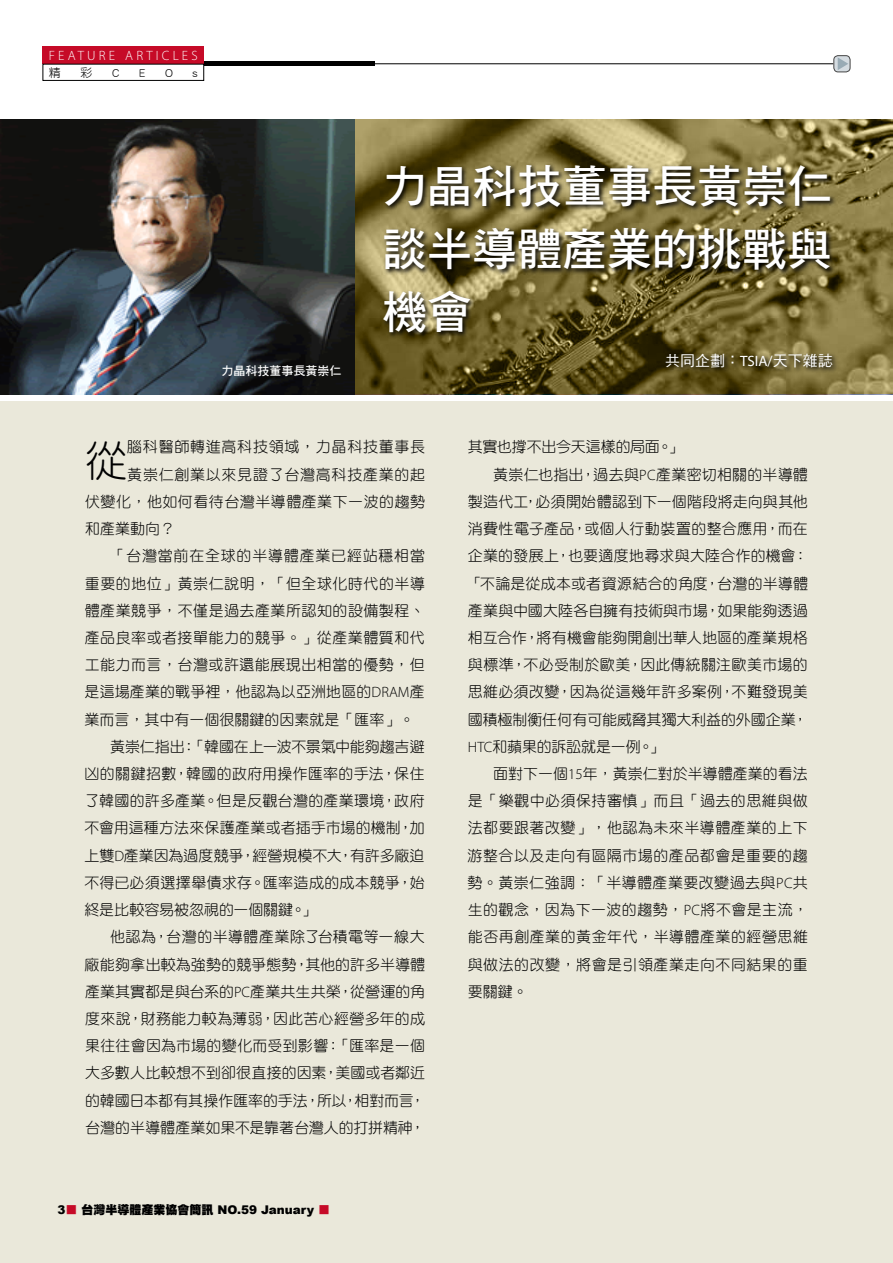
<style>
.page{position:relative;width:893px;height:1263px;background:#fff}
.page>*{position:absolute;margin:0;border:0;box-sizing:border-box;transform-origin:0 0}
.t1{font:45px/63px "DF Hei Std W7";color:#fff;text-align:justify}
.t2{font:42.15px "DF Yuan Std W3";color:#000}
.t3{font:15px "DF Yuan Std W3";letter-spacing:.02em;color:#000}
.t4{font:15px "DF Yuan Std W3";letter-spacing:-.005em;color:#000}
.t5{font:15px "DF Yuan Std W3";color:#000}
.t6{font:15px "DF Yuan Std W3";letter-spacing:.05em;color:#000}
.t7{font:15px "DF Yuan Std W3";letter-spacing:-.015em;color:#000}
.t8{font:15px "DF Yuan Std W3";letter-spacing:-.01em;color:#000}
.t9{font:15px "DF Hei Std W5";color:#fff}
.t10{font:300 13.5px "Myriad Pro";letter-spacing:.235em;color:#fff}
.t11{font:900 12px "Arial";color:#000}
.t12{font:12px "DF Hei Std W7";color:#fff}
.t13{font:12px "DF Yuan Std W3";color:#000}
.s1{font-family:"Myriad Pro"}
.s2{font-family:"Myriad Pro";font-weight:300}
.s3{font-family:"DF Hei Std W12";font-weight:400;color:#c60a27}
.s4{font-family:"DF Hei Std W12";font-weight:400}
</style>
<div class="page">
<img style="left:0;top:120px;width:893px;height:274px">
<div style="left:0;top:402px;width:893px;height:861px;background:#eae8da"></div>
<svg style="left:381px;top:163px;width:457px;height:211px;background:#64592e"></svg>
<div style="left:43px;top:47px;width:161px;height:17px;background:#c60a27"></div>
<div style="left:43px;top:64px;width:161px;height:17px;border:1px solid #000"></div>
<hr style="left:204px;top:62px;width:170px;height:4px;background:#000">
<hr style="left:204px;top:63px;width:629px;height:1px;background:#000">
<svg style="left:834px;top:56px;width:16px;height:16px"></svg>
<div style="left:833px;top:55px;width:17px;height:17px;border:1px solid #464646;border-radius:4px"></div>
<svg style="left:838px;top:57px;width:10px;height:13px"></svg>
<p class="t10" style="left:49px;top:48px;width:150px">FEATURE ARTICLES</p>
<p class="t13" style="left:49px;top:66px;width:13px">精</p>
<p class="t13" style="left:81px;top:66px;width:13px">彩</p>
<p class="t13" style="left:112px;top:66px;width:9px">C</p>
<p class="t13" style="left:139px;top:66px;width:8px">E</p>
<p class="t13" style="left:165px;top:66px;width:9px">O</p>
<p class="t13" style="left:193px;top:66px;width:7px">s</p>
<p class="t12" style="left:222px;top:364px;width:121px">力晶科技董事長黃崇仁</p>
<h1 class="t1" style="left:382px;top:154px;width:452px">力晶科技董事長黃崇仁談半導體產業的挑戰與機會</h1>
<p class="t9" style="left:665px;top:352px;width:169px">共同企劃：<span class="s1">TSIA/</span>天下雜誌</p>
<h2 class="t2" style="left:85px;top:438px;width:44px">從</h2>
<p class="t6" style="left:127px;top:439px;width:299px">腦科醫師轉進高科技領域，力晶科技董事長</p>
<p class="t6" style="left:127px;top:466px;width:299px">黃崇仁創業以來見證了台灣高科技產業的起</p>
<p class="t3" style="left:85px;top:493px;width:342px">伏變化，他如何看待台灣半導體產業下一波的趨勢</p>
<p class="t3" style="left:85px;top:521px;width:92px">和產業動向？</p>
<p class="t6" style="left:111px;top:548px;width:316px">「台灣當前在全球的半導體產業已經站穩相當</p>
<p class="t3" style="left:85px;top:575px;width:342px">重要的地位」黃崇仁說明，「但全球化時代的半導</p>
<p class="t3" style="left:85px;top:602px;width:342px">體產業競爭，不僅是過去產業所認知的設備製程、</p>
<p class="t3" style="left:85px;top:629px;width:342px">產品良率或者接單能力的競爭。」從產業體質和代</p>
<p class="t3" style="left:85px;top:657px;width:342px">工能力而言，台灣或許還能展現出相當的優勢，但</p>
<p class="t3" style="left:85px;top:684px;width:342px">是這場產業的戰爭裡，他認為以亞洲地區的<span class="s2">DRAM</span>產</p>
<p class="t5" style="left:84px;top:711px;width:331px">業而言，其中有一個很關鍵的因素就是「匯率」。</p>
<p class="t8" style="left:110px;top:738px;width:316px">黃崇仁指出：「韓國在上一波不景氣中能夠趨吉避</p>
<p class="t3" style="left:84px;top:765px;width:342px">凶的關鍵招數，韓國的政府用操作匯率的手法，保住</p>
<p class="t3" style="left:85px;top:793px;width:342px">了韓國的許多產業。但是反觀台灣的產業環境，政府</p>
<p class="t3" style="left:84px;top:820px;width:342px">不會用這種方法來保護產業或者插手市場的機制，加</p>
<p class="t4" style="left:84px;top:847px;width:342px">上雙<span class="s2">D</span>產業因為過度競爭，經營規模不大，有許多廠迫</p>
<p class="t3" style="left:84px;top:874px;width:342px">不得已必須選擇舉債求存。匯率造成的成本競爭，始</p>
<p class="t4" style="left:84px;top:901px;width:233px">終是比較容易被忽視的一個關鍵。」</p>
<p class="t3" style="left:110px;top:929px;width:316px">他認為，台灣的半導體產業除了台積電等一線大</p>
<p class="t3" style="left:85px;top:956px;width:342px">廠能夠拿出較為強勢的競爭態勢，其他的許多半導體</p>
<p class="t3" style="left:85px;top:983px;width:342px">產業其實都是與台系的<span class="s2">PC</span>產業共生共榮，從營運的角</p>
<p class="t3" style="left:85px;top:1010px;width:342px">度來說，財務能力較為薄弱，因此苦心經營多年的成</p>
<p class="t3" style="left:85px;top:1038px;width:342px">果往往會因為市場的變化而受到影響：「匯率是一個</p>
<p class="t5" style="left:85px;top:1065px;width:342px">大多數人比較想不到卻很直接的因素，美國或者鄰近</p>
<p class="t4" style="left:85px;top:1092px;width:342px">的韓國日本都有其操作匯率的手法，所以，相對而言，</p>
<p class="t4" style="left:85px;top:1119px;width:342px">台灣的半導體產業如果不是靠著台灣人的打拼精神，</p>
<p class="t11" style="left:57px;top:1203px;width:274px">3<span class="s3">■</span> <span class="s4">台灣半導體產業協會簡訊</span> NO.59 January <span class="s3">■</span></p>
<p class="t7" style="left:468px;top:439px;width:216px">其實也撐不出今天這樣的局面。」</p>
<p class="t3" style="left:493px;top:466px;width:316px">黃崇仁也指出，過去與<span class="s2">PC</span>產業密切相關的半導體</p>
<p class="t3" style="left:468px;top:493px;width:342px">製造代工，必須開始體認到下一個階段將走向與其他</p>
<p class="t3" style="left:468px;top:521px;width:342px">消費性電子產品，或個人行動裝置的整合應用，而在</p>
<p class="t3" style="left:468px;top:548px;width:342px">企業的發展上，也要適度地尋求與大陸合作的機會：</p>
<p class="t3" style="left:468px;top:575px;width:342px">「不論是從成本或者資源結合的角度，台灣的半導體</p>
<p class="t3" style="left:468px;top:602px;width:342px">產業與中國大陸各自擁有技術與市場，如果能夠透過</p>
<p class="t3" style="left:468px;top:629px;width:342px">相互合作，將有機會能夠開創出華人地區的產業規格</p>
<p class="t3" style="left:468px;top:657px;width:342px">與標準，不必受制於歐美，因此傳統關注歐美市場的</p>
<p class="t3" style="left:468px;top:684px;width:342px">思維必須改變，因為從這幾年許多案例，不難發現美</p>
<p class="t4" style="left:468px;top:711px;width:342px">國積極制衡任何有可能威脅其獨大利益的外國企業，</p>
<p class="t7" style="left:468px;top:738px;width:197px"><span class="s2">HTC</span>和蘋果的訴訟就是一例。」</p>
<p class="t5" style="left:493px;top:765px;width:316px">面對下一個<span class="s2">15</span>年，黃崇仁對於半導體產業的看法</p>
<p class="t3" style="left:468px;top:793px;width:342px">是「樂觀中必須保持審慎」而且「過去的思維與做</p>
<p class="t3" style="left:468px;top:820px;width:342px">法都要跟著改變」，他認為未來半導體產業的上下</p>
<p class="t3" style="left:468px;top:847px;width:342px">游整合以及走向有區隔市場的產品都會是重要的趨</p>
<p class="t3" style="left:468px;top:874px;width:342px">勢。黃崇仁強調：「半導體產業要改變過去與<span class="s2">PC</span>共</p>
<p class="t3" style="left:468px;top:902px;width:342px">生的觀念，因為下一波的趨勢，<span class="s2">PC</span>將不會是主流，</p>
<p class="t3" style="left:468px;top:929px;width:342px">能否再創產業的黃金年代，半導體產業的經營思維</p>
<p class="t3" style="left:468px;top:956px;width:342px">與做法的改變，將會是引領產業走向不同結果的重</p>
<p class="t3" style="left:468px;top:983px;width:61px">要關鍵。</p>
</div>
